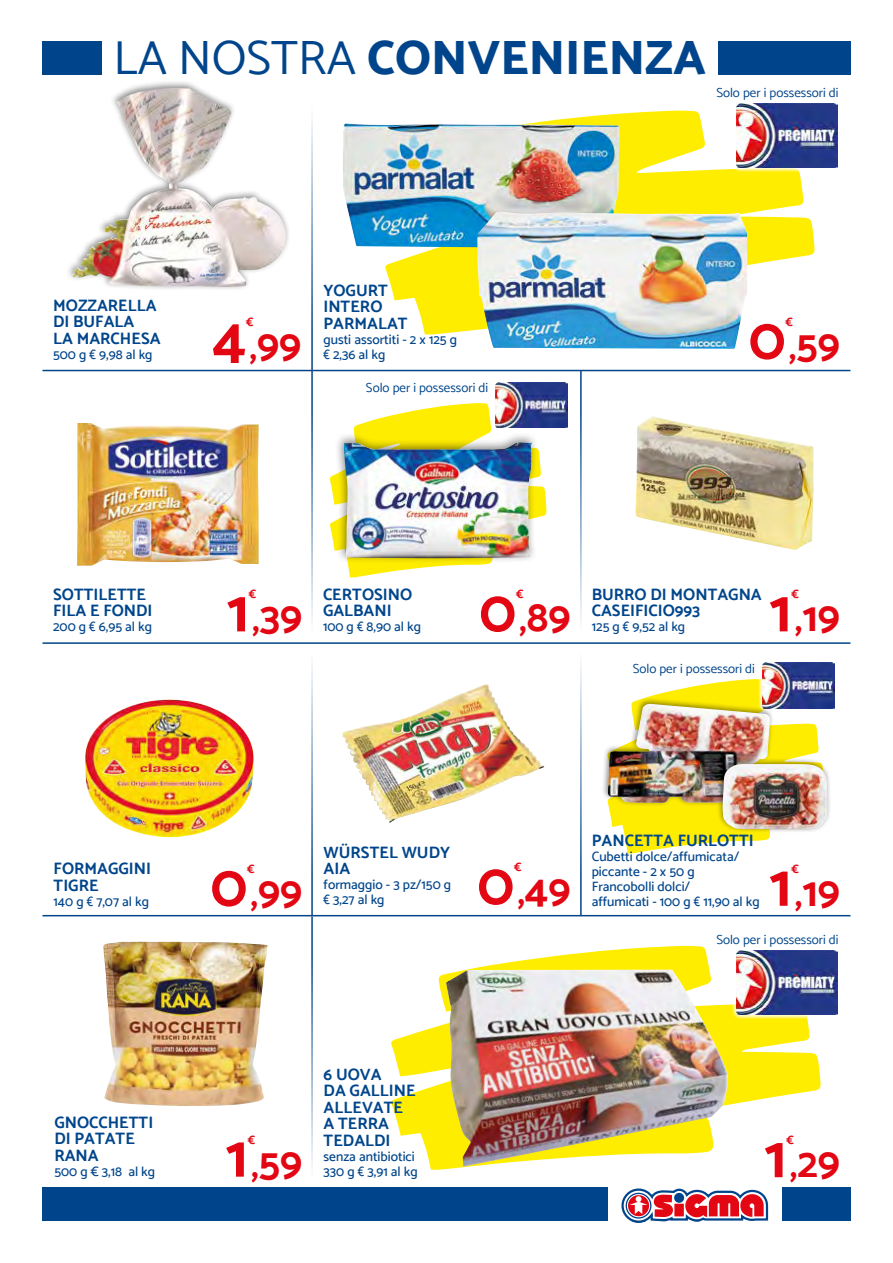
<style>
.page{position:relative;width:893px;height:1263px;background:#fff}
.page>*{position:absolute;margin:0;border:0;box-sizing:border-box;transform-origin:0 0}
.t1{font:700 60.3px "Catamaran";color:#e30613}
.t2{font:800 48px "Catamaran";color:#00458b}
.t3{font:700 42px "Catamaran";color:#e30613}
.t4{font:700 16.5px/16.5px "Catamaran";color:#00458b}
.t5{font:500 13.5px/15px "Catamaran";color:#00458b}
.t6{font:13.05px "Catamaran";color:#00458b}
.t7{font:700 12px "Catamaran";color:#e30613}
.s1{font-weight:400}
.s2{font-size:36px}
</style>
<div class="page">
<svg style="left:391px;top:946px;width:430px;height:224px"></svg>
<div style="left:42px;top:41px;width:808px;height:34px;background:#00458b"></div>
<div style="left:102px;top:41px;width:615px;height:34px;background:#fff"></div>
<div style="left:42px;top:1188px;width:808px;height:33px;background:#00458b"></div>
<div style="left:608px;top:1188px;width:173px;height:33px;background:#fff"></div>
<svg style="left:621px;top:1188px;width:148px;height:35px"></svg>
<hr style="left:42px;top:642px;width:808px;height:2px;background:#00458b">
<hr style="left:42px;top:915px;width:808px;height:1px;background:#00458b">
<hr style="left:42px;top:370px;width:808px;height:1px;background:#00458b">
<hr style="left:311px;top:642px;width:2px;height:273px;background:#00458b">
<hr style="left:311px;top:97px;width:2px;height:273px;background:#00458b">
<hr style="left:580px;top:642px;width:2px;height:273px;background:#00458b">
<hr style="left:311px;top:370px;width:2px;height:272px;background:#00458b">
<hr style="left:580px;top:370px;width:2px;height:272px;background:#00458b">
<hr style="left:311px;top:916px;width:2px;height:271px;background:#00458b">
<div style="left:65px;top:81px;width:226px;height:210px;background:#000;opacity:.45"></div>
<img style="left:72px;top:89px;width:110px;height:198px">
<svg style="left:385px;top:110px;width:430px;height:225px;fill:#ffed00"></svg>
<div style="left:732px;top:99px;width:110px;height:73px;background:#fff;opacity:.75"></div>
<img style="left:737px;top:104px;width:101px;height:63px">
<img style="left:343px;top:123px;width:276px;height:125px">
<img style="left:477px;top:211px;width:270px;height:138px">
<img style="left:85px;top:699px;width:169px;height:138px">
<img style="left:635px;top:416px;width:179px;height:134px">
<img style="left:77px;top:423px;width:182px;height:143px">
<img style="left:341px;top:684px;width:203px;height:139px">
<svg style="left:329px;top:403px;width:218px;height:175px"></svg>
<div style="left:492px;top:378px;width:78px;height:52px;background:#fff;opacity:.75"></div>
<img style="left:496px;top:382px;width:72px;height:45px">
<div style="left:335px;top:432px;width:203px;height:132px;background:#000;opacity:.45"></div>
<img style="left:344px;top:442px;width:188px;height:116px">
<img style="left:103px;top:942px;width:164px;height:164px">
<svg style="left:608px;top:679px;width:211px;height:175px"></svg>
<div style="left:759px;top:659px;width:78px;height:52px;background:#fff;opacity:.75"></div>
<img style="left:762px;top:663px;width:72px;height:45px">
<div style="left:732px;top:946px;width:110px;height:72px;background:#fff;opacity:.75"></div>
<img style="left:737px;top:951px;width:101px;height:63px">
<div style="left:601px;top:698px;width:173px;height:109px;background:#000;opacity:.45"></div>
<img style="left:608px;top:704px;width:162px;height:99px">
<div style="left:716px;top:757px;width:116px;height:76px;background:#000;opacity:.45"></div>
<img style="left:723px;top:764px;width:105px;height:65px">
<img style="left:446px;top:970px;width:282px;height:197px">
<h2 class="t2" style="left:114px;top:30px;width:594px"><span class="s1">LA NOSTRA</span> CONVENIENZA</h2>
<p class="t6" style="left:716px;top:85px;width:124px">Solo per i possessori di</p>
<p class="t4" style="left:53px;top:297px;width:109px">MOZZARELLA<br>DI BUFALA<br>LA MARCHESA</p>
<p class="t5" style="left:53px;top:347px;width:101px">500 g € 9,98 al kg</p>
<p class="t7" style="left:246px;top:315px;width:9px">€</p>
<h3 class="t3" style="left:249px;top:320px;width:53px"><span class="s2">,</span>99</h3>
<h1 class="t1" style="left:212px;top:303px;width:35px">4</h1>
<p class="t4" style="left:323px;top:282px;width:86px">YOGURT<br>INTERO<br>PARMALAT</p>
<p class="t5" style="left:323px;top:332px;width:135px">gusti assortiti - 2 x 125 g € 2,36 al kg</p>
<p class="t6" style="left:366px;top:380px;width:124px">Solo per i possessori di</p>
<p class="t7" style="left:785px;top:315px;width:9px">€</p>
<h3 class="t3" style="left:789px;top:320px;width:53px"><span class="s2">,</span>59</h3>
<h1 class="t1" style="left:749px;top:303px;width:38px">0</h1>
<p class="t4" style="left:53px;top:586px;width:101px">SOTTILETTE<br>FILA E FONDI</p>
<p class="t5" style="left:53px;top:619px;width:100px">200 g € 6,95 al kg</p>
<p class="t7" style="left:249px;top:587px;width:9px">€</p>
<h3 class="t3" style="left:252px;top:592px;width:51px"><span class="s2">,</span>39</h3>
<h1 class="t1" style="left:227px;top:575px;width:24px">1</h1>
<p class="t4" style="left:323px;top:586px;width:91px">CERTOSINO<br>GALBANI</p>
<p class="t5" style="left:323px;top:619px;width:100px">100 g € 8,90 al kg</p>
<p class="t7" style="left:516px;top:587px;width:9px">€</p>
<h3 class="t3" style="left:519px;top:592px;width:53px"><span class="s2">,</span>89</h3>
<h1 class="t1" style="left:479px;top:575px;width:38px">0</h1>
<p class="t4" style="left:592px;top:586px;width:172px">BURRO DI MONTAGNA<br>CASEIFICIO993</p>
<p class="t5" style="left:592px;top:619px;width:95px">125 g € 9,52 al kg</p>
<p class="t7" style="left:791px;top:587px;width:9px">€</p>
<h3 class="t3" style="left:795px;top:592px;width:47px"><span class="s2">,</span>19</h3>
<h1 class="t1" style="left:769px;top:575px;width:24px">1</h1>
<p class="t6" style="left:633px;top:660px;width:124px">Solo per i possessori di</p>
<p class="t4" style="left:54px;top:860px;width:99px">FORMAGGINI<br>TIGRE</p>
<p class="t5" style="left:54px;top:893px;width:97px">140 g € 7,07 al kg</p>
<p class="t4" style="left:54px;top:1114px;width:100px">GNOCCHETTI<br>DI PATATE<br>RANA</p>
<p class="t5" style="left:54px;top:1163px;width:102px">500 g € 3,18 al kg</p>
<p class="t7" style="left:247px;top:862px;width:9px">€</p>
<h3 class="t3" style="left:250px;top:867px;width:53px"><span class="s2">,</span>99</h3>
<h1 class="t1" style="left:211px;top:850px;width:38px">0</h1>
<p class="t4" style="left:324px;top:844px;width:128px">WÜRSTEL WUDY<br>AIA</p>
<p class="t5" style="left:324px;top:877px;width:129px">formaggio - 3 pz/150 g € 3,27 al kg</p>
<p class="t7" style="left:514px;top:860px;width:9px">€</p>
<h3 class="t3" style="left:517px;top:865px;width:55px"><span class="s2">,</span>49</h3>
<h1 class="t1" style="left:477px;top:848px;width:38px">0</h1>
<p class="t4" style="left:592px;top:832px;width:163px">PANCETTA FURLOTTI</p>
<p class="t5" style="left:592px;top:849px;width:169px">Cubetti dolce/affumicata/ piccante - 2 x 50 g<br>Francobolli dolci/<br>affumicati - 100 g € 11,90 al kg</p>
<p class="t7" style="left:791px;top:862px;width:9px">€</p>
<h3 class="t3" style="left:795px;top:867px;width:47px"><span class="s2">,</span>19</h3>
<h1 class="t1" style="left:769px;top:850px;width:24px">1</h1>
<p class="t6" style="left:716px;top:932px;width:124px">Solo per i possessori di</p>
<p class="t7" style="left:248px;top:1132px;width:9px">€</p>
<h3 class="t3" style="left:251px;top:1137px;width:53px"><span class="s2">,</span>59</h3>
<h1 class="t1" style="left:226px;top:1120px;width:24px">1</h1>
<p class="t4" style="left:324px;top:1066px;width:94px">6 UOVA<br>DA GALLINE<br>ALLEVATE<br>A TERRA<br>TEDALDI</p>
<p class="t5" style="left:324px;top:1148px;width:96px">senza antibiotici<br>330 g € 3,91 al kg</p>
<p class="t7" style="left:786px;top:1133px;width:9px">€</p>
<h3 class="t3" style="left:790px;top:1138px;width:52px"><span class="s2">,</span>29</h3>
<h1 class="t1" style="left:764px;top:1121px;width:24px">1</h1>
</div>
